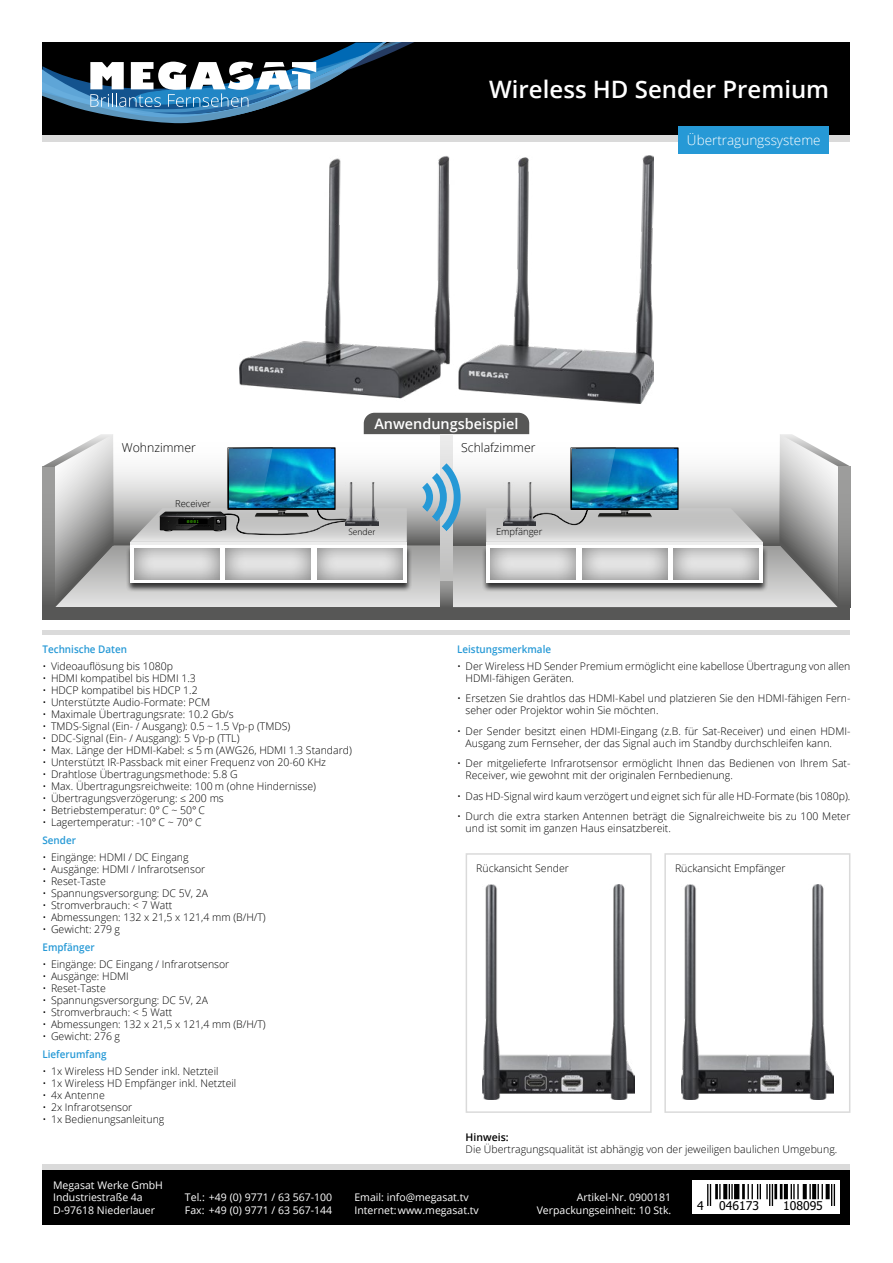
<style>
.page{position:relative;width:893px;height:1263px;background:#fff}
.page>*{position:absolute;margin:0;border:0;box-sizing:border-box;transform-origin:0 0}
.t1{font:600 24px "Open Sans";color:#fff}
.t2{font:600 14.4px "Open Sans";color:#fff}
.t3{font:300 13.5px "Open Sans";color:#fff}
.t4{font:300 12.3px "Open Sans";color:#000}
.t5{font:12.15px "Tahoma";color:#000}
.t6{font:300 10.5px/12px "Open Sans";color:#000}
.t7{font:10.5px/12.6px "Open Sans";color:#fff}
.t8{font:600 10.5px "Open Sans";color:#2699d6;scale:.94 1}
.t9{font:600 10.5px "Open Sans";color:#000}
.t10{font:300 9.45px "Open Sans";color:#000}
.t11{font:300 9.45px "Myriad Pro";color:#000}
.t12{font:6.9px "Pixeltype";color:#3fc600}
</style>
<div class="page">
<div style="left:43px;top:43px;width:807px;height:92px;background:#000"></div>
<div style="left:43px;top:135px;width:807px;height:7px;background:#dadada"></div>
<div style="left:43px;top:1164px;width:807px;height:6px;background:#dadada"></div>
<div style="left:43px;top:630px;width:807px;height:5px;background:#dadada"></div>
<div style="left:43px;top:1170px;width:807px;height:54px;background:#000"></div>
<svg style="left:43px;top:43px;width:369px;height:80px"></svg>
<img style="left:239px;top:155px;width:415px;height:248px">
<div style="left:664px;top:853px;width:186px;height:260px;border:2px solid #dadada"></div>
<div style="left:466px;top:853px;width:186px;height:260px;border:2px solid #dadada"></div>
<div style="left:692px;top:1181px;width:148px;height:33px;background:#fff"></div>
<svg style="left:707px;top:1184px;width:4px;height:22px"></svg>
<hr style="left:715px;top:1184px;width:3px;height:15px;background:#000">
<svg style="left:719px;top:1184px;width:2px;height:15px"></svg>
<svg style="left:723px;top:1184px;width:4px;height:15px"></svg>
<svg style="left:729px;top:1184px;width:4px;height:15px"></svg>
<div style="left:734px;top:1184px;width:5px;height:15px;background:#000"></div>
<hr style="left:742px;top:1184px;width:3px;height:15px;background:#000">
<svg style="left:747px;top:1184px;width:26px;height:22px"></svg>
<hr style="left:774px;top:1184px;width:3px;height:15px;background:#000">
<svg style="left:780px;top:1184px;width:2px;height:15px"></svg>
<svg style="left:784px;top:1184px;width:4px;height:15px"></svg>
<svg style="left:791px;top:1184px;width:8px;height:15px"></svg>
<svg style="left:803px;top:1184px;width:4px;height:15px"></svg>
<svg style="left:809px;top:1184px;width:2px;height:15px"></svg>
<svg style="left:812px;top:1184px;width:4px;height:15px"></svg>
<svg style="left:817px;top:1184px;width:6px;height:15px"></svg>
<svg style="left:826px;top:1184px;width:4px;height:15px"></svg>
<svg style="left:831px;top:1184px;width:4px;height:22px"></svg>
<div style="left:678px;top:126px;width:151px;height:27px;background:#2699d6"></div>
<div style="left:43px;top:608px;width:807px;height:12px;background:#575756"></div>
<svg style="left:43px;top:413px;width:807px;height:195px"></svg>
<img style="left:682px;top:884px;width:151px;height:215px">
<img style="left:483px;top:884px;width:152px;height:215px">
<img style="left:503px;top:483px;width:32px;height:42px">
<img style="left:346px;top:483px;width:32px;height:42px">
<h1 class="t1" style="left:489px;top:73px;width:341px">Wireless HD Sender Premium</h1>
<h2 class="t2" style="left:374px;top:414px;width:146px">Anwendungsbeispiel</h2>
<p class="t4" style="left:122px;top:439px;width:76px">Wohnzimmer</p>
<p class="t4" style="left:461px;top:439px;width:76px">Schlafzimmer</p>
<p class="t10" style="left:175px;top:497px;width:37px">Receiver</p>
<p class="t12" style="left:187px;top:517px;width:13px">0001</p>
<p class="t11" style="left:349px;top:527px;width:28px">Sender</p>
<p class="t10" style="left:496px;top:525px;width:48px">Empfänger</p>
<p class="t3" style="left:687px;top:131px;width:135px">Übertragungssysteme</p>
<p class="t8" style="left:43px;top:642px;width:91px">Technische Daten</p>
<p class="t6" style="left:43px;top:660px;width:132px">• Videoauflösung bis 1080p</p>
<p class="t6" style="left:43px;top:672px;width:155px">• HDMI kompatibel bis HDMI 1.3</p>
<p class="t6" style="left:43px;top:684px;width:157px">• HDCP kompatibel bis HDCP 1.2</p>
<p class="t6" style="left:43px;top:696px;width:169px">• Unterstützte Audio-Formate: PCM</p>
<p class="t6" style="left:43px;top:708px;width:193px">• Maximale Übertragungsrate: 10.2 Gb/s</p>
<p class="t6" style="left:43px;top:720px;width:249px">• TMDS-Signal (Ein- / Ausgang): 0.5 ~ 1.5 Vp-p (TMDS)</p>
<p class="t6" style="left:43px;top:732px;width:199px">• DDC-Signal (Ein- / Ausgang): 5 Vp-p (TTL)</p>
<p class="t6" style="left:43px;top:744px;width:311px">• Max. Länge der HDMI-Kabel: ≤ 5 m (AWG26, HDMI 1.3 Standard)</p>
<p class="t6" style="left:43px;top:756px;width:285px">• Unterstützt IR-Passback mit einer Frequenz von 20-60 KHz</p>
<p class="t6" style="left:43px;top:768px;width:197px">• Drahtlose Übertragungsmethode: 5.8 G</p>
<p class="t6" style="left:43px;top:780px;width:275px">• Max. Übertragungsreichweite: 100 m (ohne Hindernisse)</p>
<p class="t6" style="left:43px;top:792px;width:183px">• Übertragungsverzögerung: ≤ 200 ms</p>
<p class="t6" style="left:43px;top:804px;width:164px">• Betriebstemperatur: 0° C ~ 50° C</p>
<p class="t6" style="left:43px;top:816px;width:161px">• Lagertemperatur: -10° C ~ 70° C</p>
<p class="t8" style="left:43px;top:833px;width:37px">Sender</p>
<p class="t6" style="left:43px;top:850px;width:148px">• Eingänge: HDMI / DC Eingang</p>
<p class="t6" style="left:43px;top:862px;width:164px">• Ausgänge: HDMI / Infrarotsensor</p>
<p class="t6" style="left:43px;top:874px;width:65px">• Reset-Taste</p>
<p class="t6" style="left:43px;top:886px;width:167px">• Spannungsversorgung: DC 5V, 2A</p>
<p class="t6" style="left:43px;top:898px;width:131px">• Stromverbrauch: &lt; 7 Watt</p>
<p class="t6" style="left:43px;top:910px;width:225px">• Abmessungen: 132 x 21,5 x 121,4 mm (B/H/T)</p>
<p class="t6" style="left:43px;top:922px;width:79px">• Gewicht: 279 g</p>
<p class="t8" style="left:43px;top:940px;width:57px">Empfänger</p>
<p class="t6" style="left:43px;top:957px;width:188px">• Eingänge: DC Eingang / Infrarotsensor</p>
<p class="t6" style="left:43px;top:969px;width:88px">• Ausgänge: HDMI</p>
<p class="t6" style="left:43px;top:981px;width:65px">• Reset-Taste</p>
<p class="t6" style="left:43px;top:993px;width:167px">• Spannungsversorgung: DC 5V, 2A</p>
<p class="t6" style="left:43px;top:1005px;width:131px">• Stromverbrauch: &lt; 5 Watt</p>
<p class="t6" style="left:43px;top:1017px;width:225px">• Abmessungen: 132 x 21,5 x 121,4 mm (B/H/T)</p>
<p class="t6" style="left:43px;top:1029px;width:79px">• Gewicht: 276 g</p>
<p class="t8" style="left:43px;top:1047px;width:70px">Lieferumfang</p>
<p class="t6" style="left:43px;top:1064px;width:177px">• 1x Wireless HD Sender inkl. Netzteil</p>
<p class="t6" style="left:43px;top:1076px;width:195px">• 1x Wireless HD Empfänger inkl. Netzteil</p>
<p class="t6" style="left:43px;top:1088px;width:64px">• 4x Antenne</p>
<p class="t6" style="left:43px;top:1100px;width:91px">• 2x Infrarotsensor</p>
<p class="t6" style="left:43px;top:1112px;width:123px">• 1x Bedienungsanleitung</p>
<p class="t8" style="left:457px;top:642px;width:102px">Leistungsmerkmale</p>
<p class="t6" style="left:466px;top:660px;width:386px;text-indent:-9px">• Der Wireless HD Sender Premium ermöglicht eine kabellose Übertragung von allen<br>HDMI-fähigen Geräten.</p>
<p class="t6" style="left:466px;top:692px;width:386px;text-indent:-9px">• Ersetzen Sie drahtlos das HDMI-Kabel und platzieren Sie den HDMI-fähigen Fern&shy;seher oder Projektor wohin Sie möchten.</p>
<p class="t6" style="left:466px;top:725px;width:386px;text-indent:-9px">• Der Sender besitzt einen HDMI-Eingang (z.B. für Sat-Receiver) und einen HDMI-<br>Ausgang zum Fernseher, der das Signal auch im Standby durchschleifen kann.</p>
<p class="t6" style="left:466px;top:757px;width:386px;text-indent:-9px">• Der mitgelieferte Infrarotsensor ermöglicht Ihnen das Bedienen von Ihrem Sat-<br>Receiver, wie gewohnt mit der originalen Fernbedienung.</p>
<p class="t6" style="left:457px;top:790px;width:395px">• Das HD-Signal wird kaum verzögert und eignet sich für alle HD-Formate (bis 1080p).</p>
<p class="t6" style="left:466px;top:810px;width:386px;text-indent:-9px">• Durch die extra starken Antennen beträgt die Signalreichweite bis zu 100 Meter und ist somit im ganzen Haus einsatzbereit.</p>
<p class="t6" style="left:476px;top:862px;width:94px">Rückansicht Sender</p>
<p class="t6" style="left:675px;top:862px;width:112px">Rückansicht Empfänger</p>
<p class="t9" style="left:466px;top:1130px;width:45px">Hinweis:</p>
<p class="t6" style="left:466px;top:1143px;width:373px">Die Übertragungsqualität ist abhängig von der jeweiligen baulichen Umgebung.</p>
<p class="t7" style="left:53px;top:1178px;width:111px">Megasat Werke GmbH<br>Industriestraße 4a<br>D-97618 Niederlauer</p>
<p class="t7" style="left:185px;top:1191px;width:149px">Tel.: +49 (0) 9771 / 63 567-100<br>Fax: +49 (0) 9771 / 63 567-144</p>
<p class="t7" style="left:354px;top:1191px;width:126px">Email: info@megasat.tv<br>Internet:www.megasat.tv</p>
<p class="t7" style="left:577px;top:1191px;width:96px">Artikel-Nr. 0900181</p>
<p class="t7" style="left:537px;top:1203px;width:136px">Verpackungseinheit: 10 Stk.</p>
<p class="t5" style="left:697px;top:1197px;width:8px">4</p>
<p class="t5" style="left:719px;top:1197px;width:41px">046173</p>
<p class="t5" style="left:783px;top:1197px;width:41px">108095</p>
</div>
